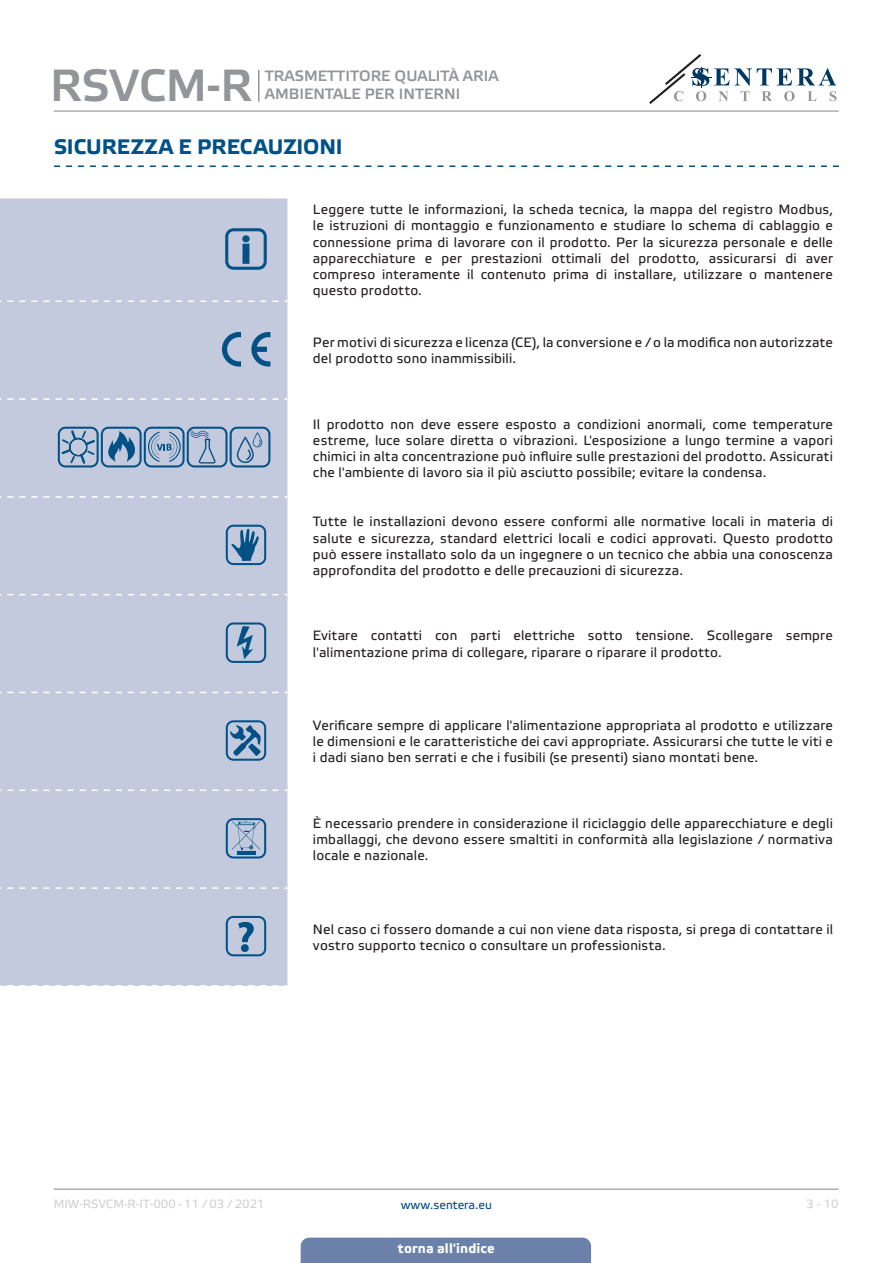
<style>
.page{position:relative;width:893px;height:1263px;background:#fff}
.page>*{position:absolute;margin:0;border:0;box-sizing:border-box;transform-origin:0 0}
.t1{font:45px "Etelka Medium Pro";color:#939598}
.t2{font:700 21px "Etelka Text Pro";color:#015186}
.t3{font:15px/18px "Etelka Medium Pro";color:#939598}
.table_text{font:13.5px/16.2px "Etelka Text Pro";letter-spacing:.015em;color:#231f20;text-align:justify}
.t4{font:700 13.5px "Etelka Text Pro";letter-spacing:.01em;color:#fff}
.t5{font:12px "Etelka Text Pro";color:#d1d2d4}
.t6{font:12px "Etelka Text Pro";color:#015186}
</style>
<div class="page">
<hr style="left:54px;top:111px;width:785px;height:1px;background:#939598">
<hr style="left:54px;top:1188px;width:785px;height:2px;background:#939598">
<svg style="left:649px;top:54px;width:187px;height:50px"></svg>
<div style="left:301px;top:1237px;width:290px;height:26px;background:#6c81aa"></div>
<hr style="left:258px;top:70px;width:1px;height:32px;background:#939598">
<svg style="left:54px;top:165px;width:785px;height:2px"></svg>
<div style="left:0;top:198px;width:287px;height:788px;background:#c4cadd"></div>
<svg style="left:7px;top:300px;width:280px;height:2px"></svg>
<svg style="left:7px;top:398px;width:280px;height:2px"></svg>
<svg style="left:7px;top:496px;width:280px;height:2px"></svg>
<svg style="left:7px;top:594px;width:280px;height:1px"></svg>
<svg style="left:7px;top:692px;width:280px;height:1px"></svg>
<svg style="left:7px;top:789px;width:280px;height:2px"></svg>
<svg style="left:7px;top:887px;width:280px;height:2px"></svg>
<svg style="left:7px;top:985px;width:280px;height:1px"></svg>
<svg style="left:226px;top:229px;width:40px;height:40px;background:#84a2c0"></svg>
<svg style="left:221px;top:332px;width:20px;height:35px"></svg>
<svg style="left:251px;top:331px;width:19px;height:36px"></svg>
<svg style="left:58px;top:427px;width:212px;height:40px;background:#8ca7c4"></svg>
<svg style="left:226px;top:525px;width:40px;height:40px;background:#7196b8"></svg>
<svg style="left:226px;top:622px;width:40px;height:41px;background:#87a4c2"></svg>
<svg style="left:226px;top:720px;width:40px;height:41px;background:#7196b8"></svg>
<svg style="left:226px;top:818px;width:40px;height:40px;background:#8ca7c4"></svg>
<svg style="left:226px;top:916px;width:40px;height:40px;background:#89a5c2"></svg>
<h1 class="t1" style="left:50px;top:61px;width:204px">RSVCM-R</h1>
<p class="t3" style="left:265px;top:67px;width:235px">TRASMETTITORE QUALITÀ ARIA<br>AMBIENTALE PER INTERNI</p>
<p class="t2" style="left:54px;top:135px;width:290px">SICUREZZA E PRECAUZIONI</p>
<p class="table_text" style="left:313px;top:202px;width:522px">Leggere tutte le informazioni, la scheda tecnica, la mappa del registro Modbus, le istruzioni di montaggio e funzionamento e studiare lo schema di cablaggio e connessione prima di lavorare con il prodotto. Per la sicurezza personale e delle apparecchiature e per prestazioni ottimali del prodotto, assicurarsi di aver compreso interamente il contenuto prima di installare, utilizzare o mantenere questo prodotto.</p>
<p class="table_text" style="left:313px;top:335px;width:521px">Per motivi di sicurezza e licenza (CE), la conversione e / o la modifica non autorizzate del prodotto sono inammissibili.</p>
<p class="table_text" style="left:313px;top:417px;width:521px">Il prodotto non deve essere esposto a condizioni anormali, come temperature estreme, luce solare diretta o vibrazioni. L'esposizione a lungo termine a vapori chimici in alta concentrazione può influire sulle prestazioni del prodotto. Assicurati che l'ambiente di lavoro sia il più asciutto possibile; evitare la condensa.</p>
<p class="table_text" style="left:313px;top:514px;width:522px">Tutte le installazioni devono essere conformi alle normative locali in materia di salute e sicurezza, standard elettrici locali e codici approvati. Questo prodotto può essere installato solo da un ingegnere o un tecnico che abbia una conoscenza approfondita del prodotto e delle precauzioni di sicurezza.</p>
<p class="table_text" style="left:313px;top:628px;width:521px">Evitare contatti con parti elettriche sotto tensione. Scollegare sempre l'alimentazione prima di collegare, riparare o riparare il prodotto.</p>
<p class="table_text" style="left:313px;top:718px;width:521px">Verificare sempre di applicare l'alimentazione appropriata al prodotto e utilizzare le dimensioni e le caratteristiche dei cavi appropriate. Assicurarsi che tutte le viti e i dadi siano ben serrati e che i fusibili (se presenti) siano montati bene.</p>
<p class="table_text" style="left:313px;top:816px;width:521px">È necessario prendere in considerazione il riciclaggio delle apparecchiature e degli imballaggi, che devono essere smaltiti in conformità alla legislazione / normativa locale e nazionale.</p>
<p class="table_text" style="left:313px;top:922px;width:522px">Nel caso ci fossero domande a cui non viene data risposta, si prega di contattare il vostro supporto tecnico o consultare un professionista.</p>
<p class="t5" style="left:54px;top:1197px;width:212px">MIW-RSVCM-R-IT-000 - 11 / 03 / 2021</p>
<p class="t6" style="left:401px;top:1198px;width:93px">www.sentera.eu</p>
<p class="t5" style="left:806px;top:1197px;width:34px">3 - 10</p>
<p class="t4" style="left:398px;top:1240px;width:98px">torna all'indice</p>
</div>
